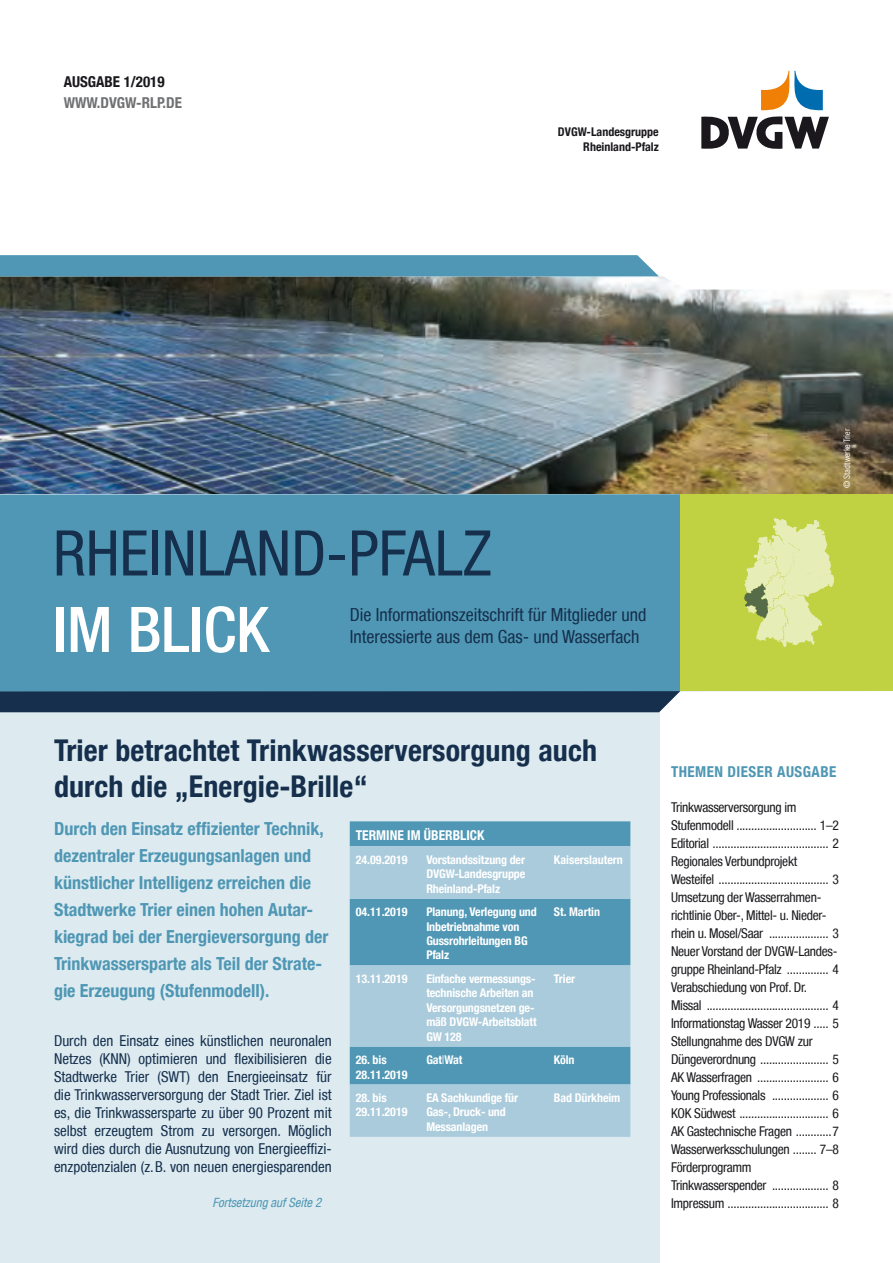
<style>
.page{position:relative;width:893px;height:1263px;background:#fff}
.page>*{position:absolute;margin:0;border:0;box-sizing:border-box;transform-origin:0 0}
.t1{font:condensed 63px "Helvetica Neue LT";color:#152f4c}
.t2{font:500 condensed 63px "Helvetica Neue LT";color:#fff}
.t3{font:700 condensed 30px/36px "Helvetica Neue LT";letter-spacing:.005em;color:#152f4c}
.t4{font:700 condensed 18px/27px "Helvetica Neue LT";color:#4f97b4}
.t5{font:condensed 18px/21.6px "Helvetica Neue LT";color:#152f4c}
.t6{font:condensed 15px/18px "Helvetica Neue LT";color:#152f4c;text-align:justify}
.t7{font:700 condensed 15px "Helvetica Neue LT";letter-spacing:.03em;color:#4f97b4}
.t8{font:700 condensed 15px "Helvetica Neue LT";color:#707173}
.t9{font:700 condensed 15px "Helvetica Neue LT";color:#1a181c}
.t10{font:condensed 13.5px/18px "Helvetica Neue LT";letter-spacing:-.02em;color:#1a181c}
.t11{font:700 condensed 13.5px "Helvetica Neue LT";color:#fff}
.t12{font:italic condensed 12.75px "Helvetica Neue LT";color:#4f97b4}
.t13{font:700 condensed 12px/14.4px "Helvetica Neue LT";letter-spacing:-.01em;color:#fff}
.t14{font:700 condensed 12px/15px "Helvetica Neue LT";color:#1a181c;text-align:right}
.t15{font:9px "Trade Gothic Cond Eighteen";color:#fff}
.s1{font-family:"Trade Gothic";font-weight:400;font-stretch:normal}
</style>
<div class="page">
<img style="left:0;top:276px;width:893px;height:218px">
<div style="left:0;top:691px;width:660px;height:572px;background:#ddebf1"></div>
<svg style="left:701px;top:71px;width:128px;height:78px"></svg>
<div style="left:0;top:691px;width:680px;height:21px;background:#152f4c"></div>
<div style="left:0;top:494px;width:893px;height:197px;background:#4f97b4"></div>
<div style="left:0;top:255px;width:659px;height:21px;background:#4f97b4"></div>
<div style="left:680px;top:494px;width:213px;height:197px;background:#c0d142"></div>
<svg style="left:744px;top:518px;width:90px;height:129px"></svg>
<div style="left:350px;top:821px;width:280px;height:25px;background:#4f97b4"></div>
<svg style="left:350px;top:846px;width:280px;height:291px;background:#89b8cd"></svg>
<p class="t9" style="left:64px;top:73px;width:103px">AUSGABE 1/2019</p>
<p class="t8" style="left:64px;top:94px;width:120px">WWW.DVGW-RLP.DE</p>
<p class="t14" style="left:558px;top:125px;width:102px">DVGW-Landesgruppe<br>Rheinland-Pfalz</p>
<h1 class="t1" style="left:53px;top:517px;width:440px">RHEINLAND-PFALZ</h1>
<h1 class="t2" style="left:53px;top:592px;width:217px">IM BLICK</h1>
<h3 class="t5" style="left:350px;top:604px;width:298px">Die Informationszeitschrift für Mitglieder und<br>Interessierte aus dem Gas- und Wasserfach</h3>
<p class="t15" style="left:842px;top:488px;width:61px;rotate:-90deg">© Stadtwerke Trier</p>
<h2 class="t3" style="left:54px;top:732px;width:545px">Trier betrachtet Trinkwasserversorgung auch durch die „Energie-Brille“</h2>
<p class="t4" style="left:54px;top:815px;width:276px">Durch den Einsatz effizienter Technik, dezentraler Erzeugungsanlagen und künstlicher Intelligenz erreichen die Stadtwerke Trier einen hohen Autar&shy;kiegrad bei der Energieversorgung der Trinkwassersparte als Teil der Strate&shy;gie Erzeugung (Stufenmodell).</p>
<p class="t6" style="left:54px;top:1032px;width:279px">Durch den Einsatz eines künstlichen neuronalen Netzes (KNN) optimieren und flexibilisieren die Stadtwerke Trier (SWT) den Energieeinsatz für die Trinkwasserversorgung der Stadt Trier. Ziel ist es, die Trinkwassersparte zu über 90 Prozent mit selbst erzeugtem Strom zu versorgen. Möglich wird dies durch die Ausnutzung von Energieeffizi&shy;enzpotenzialen (z. B. von neuen energiesparenden</p>
<p class="t12" style="left:213px;top:1195px;width:110px">Fortsetzung auf Seite 2</p>
<p class="t11" style="left:356px;top:827px;width:130px">TERMINE IM ÜBERBLICK</p>
<p class="t13" style="left:356px;top:852px;width:53px">24.09.2019</p>
<p class="t13" style="left:426px;top:852px;width:100px;text-align:justify">Vorstandssitzung der DVGW-Landesgruppe Rheinland-Pfalz</p>
<p class="t13" style="left:554px;top:852px;width:71px">Kaiserslautern</p>
<p class="t13" style="left:356px;top:904px;width:53px">04.11.2019</p>
<p class="t13" style="left:426px;top:904px;width:112px">Planung, Verlegung und<br>Inbetriebnahme von<br>Gussrohrleitungen BG<br>Pfalz</p>
<p class="t13" style="left:554px;top:904px;width:48px">St. Martin</p>
<p class="t13" style="left:356px;top:971px;width:53px">13.11.2019</p>
<p class="t13" style="left:426px;top:971px;width:112px">Einfache vermessungs&shy;technische Arbeiten an<br>Versorgungsnetzen ge&shy;mäß DVGW-Arbeitsblatt<br>GW 128</p>
<p class="t13" style="left:554px;top:971px;width:23px">Trier</p>
<p class="t13" style="left:356px;top:1052px;width:53px">26. bis<br>28.11.2019</p>
<p class="t13" style="left:426px;top:1052px;width:38px">Gat<span class="s1">|</span>Wat</p>
<p class="t13" style="left:554px;top:1052px;width:22px">Köln</p>
<p class="t13" style="left:356px;top:1090px;width:53px">28. bis<br>29.11.2019</p>
<p class="t13" style="left:426px;top:1090px;width:93px">EA Sachkundige für<br>Gas-, Druck- und<br>Messanlagen</p>
<p class="t13" style="left:554px;top:1090px;width:68px">Bad Dürkheim</p>
<p class="t7" style="left:671px;top:763px;width:167px">THEMEN DIESER AUSGABE</p>
<p class="t10" style="left:671px;top:798px;width:127px">Trinkwasserversorgung im<br>Stufenmodell</p>
<p class="t10" style="left:820px;top:816px;width:21px">1–2</p>
<p class="t10" style="left:671px;top:834px;width:40px">Editorial</p>
<p class="t10" style="left:832px;top:834px;width:8px">2</p>
<p class="t10" style="left:671px;top:852px;width:128px">Regionales Verbundprojekt<br>Westeifel</p>
<p class="t10" style="left:832px;top:870px;width:8px">3</p>
<p class="t10" style="left:671px;top:888px;width:157px">Umsetzung der Wasserrahmen&shy;richtlinie Ober-, Mittel- u. Nieder&shy;rhein u. Mosel/Saar</p>
<p class="t10" style="left:671px;top:924px;width:169px;text-align:justify;text-indent:161px">3<br>Neuer Vorstand der DVGW-Landes&shy;gruppe Rheinland-Pfalz</p>
<p class="t10" style="left:832px;top:960px;width:8px">4</p>
<p class="t10" style="left:671px;top:978px;width:136px">Verabschiedung von Prof. Dr.<br>Missal</p>
<p class="t10" style="left:832px;top:996px;width:8px">4</p>
<p class="t10" style="left:671px;top:1014px;width:141px">Informationstag Wasser 2019</p>
<p class="t10" style="left:832px;top:1014px;width:8px">5</p>
<p class="t10" style="left:671px;top:1032px;width:143px">Stellungnahme des DVGW zur<br>Düngeverordnung</p>
<p class="t10" style="left:832px;top:1050px;width:8px">5</p>
<p class="t10" style="left:671px;top:1068px;width:83px">AK Wasserfragen</p>
<p class="t10" style="left:832px;top:1068px;width:8px">6</p>
<p class="t10" style="left:671px;top:1086px;width:96px">Young Professionals</p>
<p class="t10" style="left:832px;top:1086px;width:8px">6</p>
<p class="t10" style="left:671px;top:1104px;width:66px">KOK Südwest</p>
<p class="t10" style="left:832px;top:1104px;width:8px">6</p>
<p class="t10" style="left:671px;top:1122px;width:123px">AK Gastechnische Fragen</p>
<p class="t10" style="left:832px;top:1122px;width:8px">7</p>
<p class="t10" style="left:671px;top:1140px;width:120px">Wasserwerksschulungen</p>
<p class="t10" style="left:820px;top:1140px;width:21px">7–8</p>
<p class="t10" style="left:671px;top:1158px;width:97px">Förderprogramm<br>Trinkwasserspender</p>
<p class="t10" style="left:832px;top:1176px;width:8px">8</p>
<p class="t10" style="left:671px;top:1194px;width:55px">Impressum</p>
<p class="t10" style="left:832px;top:1194px;width:8px">8</p>
</div>
